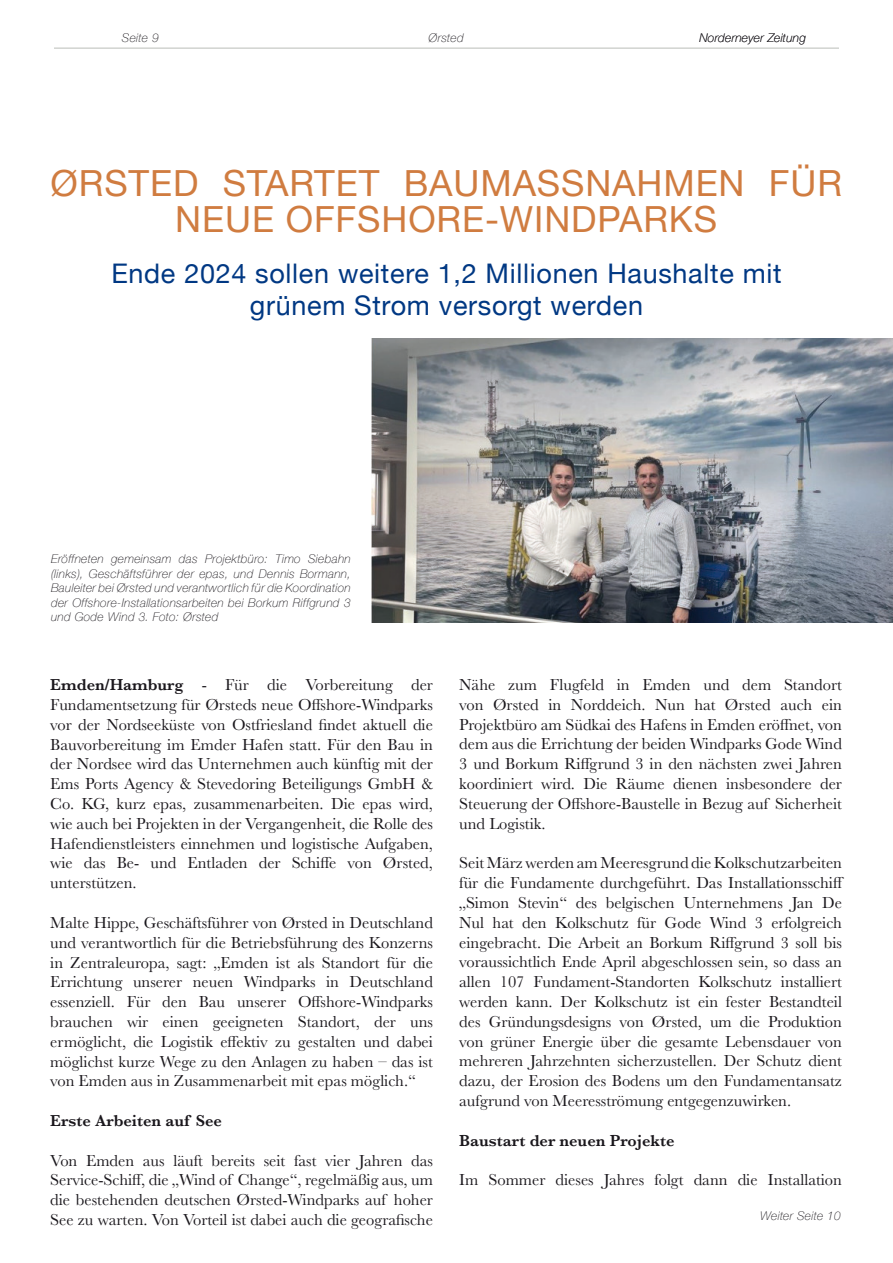
<style>
.page{position:relative;width:893px;height:1263px;background:#fff}
.page>*{position:absolute;margin:0;border:0;box-sizing:border-box;transform-origin:0 0}
.t1{font:36px/36px "Helvetica Neue";letter-spacing:.025em;color:#d07c40;text-align:center}
.t2{font:27px/31.5px "Helvetica Neue";letter-spacing:.025em;color:#003883;text-align:center}
.t3{font:16.5px/19.8px "Baskerville";color:#1a171c;text-align:justify}
.t4{font:600 16.5px "Baskerville";color:#1a171c}
.t5{font:italic 100 12px/14.4px "Helvetica Neue";letter-spacing:.025em;color:#1a171c;text-align:justify}
.s1{font-weight:600}
</style>
<div class="page">
<hr style="left:54px;top:47px;width:785px;height:2px;background:#d1d3d0">
<img style="left:371px;top:338px;width:522px;height:285px">
<p class="t5" style="left:122px;top:31px;width:38px">Seite 9</p>
<p class="t5" style="left:429px;top:31px;width:37px">Ørsted</p>
<p class="t5" style="left:699px;top:32px;width:108px">Norderneyer Zeitung</p>
<h1 class="t1" style="left:51px;top:166px;width:793px">ØRSTED STARTET BAUMASSNAHMEN FÜR<br>NEUE OFFSHORE-WINDPARKS</h1>
<h2 class="t2" style="left:111px;top:258px;width:672px">Ende 2024 sollen weitere 1,2 Millionen Haushalte mit grünem Strom versorgt werden</h2>
<p class="t5" style="left:51px;top:553px;width:301px">Eröffneten gemeinsam das Projektbüro: Timo Siebahn (links), Geschäftsführer der epas, und Dennis Bormann, Bauleiter bei Ørsted und verantwortlich für die Koordination der Offshore-Installationsarbeiten bei Borkum Riffgrund 3 und Gode Wind 3. Foto: Ørsted</p>
<p class="t3" style="left:50px;top:675px;width:384px"><span class="s1">Emden/Hamburg</span> - Für die Vorbereitung der Fundamentsetzung für Ørsteds neue Offshore-Windparks vor der Nordseeküste von Ostfriesland findet aktuell die Bauvorbereitung im Emder Hafen statt. Für den Bau in der Nordsee wird das Unternehmen auch künftig mit der Ems Ports Agency &amp; Stevedoring Beteiligungs GmbH &amp; Co. KG, kurz epas, zusammenarbeiten. Die epas wird, wie auch bei Projekten in der Vergangenheit, die Rolle des Hafendienstleisters einnehmen und logistische Aufgaben, wie das Be- und Entladen der Schiffe von Ørsted, unterstützen.</p>
<p class="t3" style="left:50px;top:914px;width:384px">Malte Hippe, Geschäftsführer von Ørsted in Deutschland und verantwortlich für die Betriebsführung des Konzerns in Zentraleuropa, sagt: „Emden ist als Standort für die Errichtung unserer neuen Windparks in Deutschland essenziell. Für den Bau unserer Offshore-Windparks brauchen wir einen geeigneten Standort, der uns ermöglicht, die Logistik effektiv zu gestalten und dabei möglichst kurze Wege zu den Anlagen zu haben – das ist von Emden aus in Zusammenarbeit mit epas möglich.“</p>
<p class="t4" style="left:50px;top:1113px;width:173px">Erste Arbeiten auf See</p>
<p class="t3" style="left:50px;top:1150px;width:384px">Von Emden aus läuft bereits seit fast vier Jahren das Service-Schiff, die „Wind of Change“, regelmäßig aus, um die bestehenden deutschen Ørsted-Windparks auf hoher See zu warten. Von Vorteil ist dabei auch die geografische</p>
<p class="t3" style="left:459px;top:677px;width:384px">Nähe zum Flugfeld in Emden und dem Standort von Ørsted in Norddeich. Nun hat Ørsted auch ein Projektbüro am Südkai des Hafens in Emden eröffnet, von dem aus die Errichtung der beiden Windparks Gode Wind 3 und Borkum Riffgrund 3 in den nächsten zwei Jahren koordiniert wird. Die Räume dienen insbesondere der Steuerung der Offshore-Baustelle in Bezug auf Sicherheit und Logistik.</p>
<p class="t3" style="left:459px;top:855px;width:386px">Seit März werden am Meeresgrund die Kolkschutzarbeiten für die Fundamente durchgeführt. Das Installationsschiff „Simon Stevin“ des belgischen Unternehmens Jan De Nul hat den Kolkschutz für Gode Wind 3 erfolgreich eingebracht. Die Arbeit an Borkum Riffgrund 3 soll bis voraussichtlich Ende April abgeschlossen sein, so dass an allen 107 Fundament-Standorten Kolkschutz installiert werden kann. Der Kolkschutz ist ein fester Bestandteil des Gründungsdesigns von Ørsted, um die Produktion von grüner Energie über die gesamte Lebensdauer von mehreren Jahrzehnten sicherzustellen. Der Schutz dient dazu, der Erosion des Bodens um den Fundamentansatz aufgrund von Meeresströmung entgegenzuwirken.</p>
<p class="t4" style="left:459px;top:1133px;width:217px">Baustart der neuen Projekte</p>
<p class="t3" style="left:459px;top:1172px;width:384px">Im Sommer dieses Jahres folgt dann die Installation</p>
<p class="t5" style="left:760px;top:1209px;width:82px">Weiter Seite 10</p>
</div>
